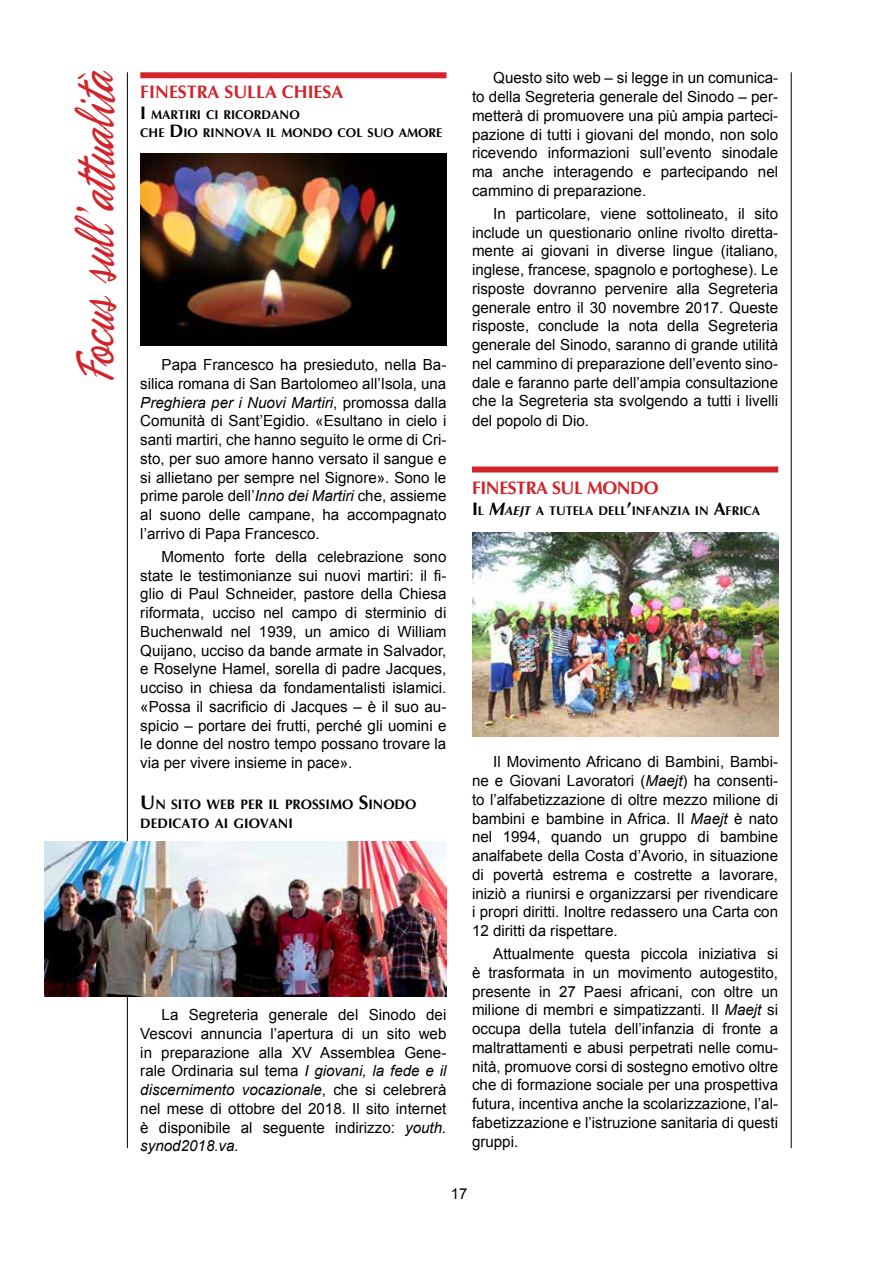
<style>
.page{position:relative;width:893px;height:1263px;background:#fff}
.page>*{position:absolute;margin:0;border:0;box-sizing:border-box;transform-origin:0 0}
.t1{font:57px "Phoenix Script FLF";color:#d2232a;scale:.7 1}
.t2{font:700 18px "Optima";color:#d2232a}
.t3{font:700 18px "Optima";letter-spacing:-.025em;color:#d2232a}
.t4{font:15.3px/18.8px "Arial";color:#000;text-align:justify}
.t5{font:15px "Arial";color:#000}
.t6{font:700 13.65px/19.5px "Optima";color:#000}
.t7{font:700 12.6px/17.2px "Optima";color:#000}
.s1{font-size:18px}
.s2{font-style:italic}
.s3{font-size:19.5px}
.s4{font-style:italic;font-size:18px}
</style>
<div class="page">
<hr style="left:791px;top:72px;width:1px;height:1076px;background:#000">
<hr style="left:127px;top:72px;width:1px;height:1076px;background:#000">
<div style="left:140px;top:72px;width:306px;height:6px;background:#d2232a"></div>
<div style="left:472px;top:466px;width:306px;height:6px;background:#d2232a"></div>
<img style="left:140px;top:153px;width:306px;height:193px">
<img style="left:45px;top:841px;width:401px;height:155px">
<img style="left:472px;top:532px;width:306px;height:204px">
<h1 class="t1" style="left:66px;top:383px;width:450px;rotate:-90deg">Focus sull’attualità</h1>
<p class="t2" style="left:140px;top:80px;width:204px">FINESTRA SULLA CHIESA</p>
<p class="t7" style="left:140px;top:107px;width:304px"><span class="s1">I</span> MARTIRI CI RICORDANO<br>CHE <span class="s1">D</span>IO RINNOVA IL MONDO COL SUO AMORE</p>
<p class="t4" style="left:140px;top:355px;width:308px;text-indent:21px">Papa Francesco ha presieduto, nella Ba&shy;silica romana di San Bartolomeo all’Isola, una <span class="s2">Preghiera per i Nuovi Martiri</span>, promossa dalla Comunità di Sant’Egidio. «Esultano in cielo i santi martiri, che hanno seguito le orme di Cri&shy;sto, per suo amore hanno versato il sangue e si allietano per sempre nel Signore». Sono le prime parole dell’<span class="s2">Inno dei Martiri</span> che, assieme al suono delle campane, ha accompagnato l’arrivo di Papa Francesco.</p>
<p class="t4" style="left:140px;top:547px;width:308px;text-indent:21px">Momento forte della celebrazione sono state le testimonianze sui nuovi martiri: il fi&shy;glio di Paul Schneider, pastore della Chiesa riformata, ucciso nel campo di sterminio di Buchenwald nel 1939, un amico di William Quijano, ucciso da bande armate in Salvador, e Roselyne Hamel, sorella di padre Jacques, ucciso in chiesa da fondamentalisti islamici. «Possa il sacrificio di Jacques – è il suo au&shy;spicio – portare dei frutti, perché gli uomini e le donne del nostro tempo possano trovare la via per vivere insieme in pace».</p>
<p class="t6" style="left:140px;top:795px;width:278px"><span class="s3">U</span>N SITO WEB PER IL PROSSI MO <span class="s3">S</span>INODO<br>DEDICATO AI GIOVANI</p>
<p class="t4" style="left:140px;top:1005px;width:308px;text-indent:21px">La Segreteria generale del Sinodo dei Vescovi annuncia l’apertura di un sito web in preparazione alla XV Assemblea Gene&shy;rale Ordinaria sul tema <span class="s2">I giovani, la fede e il discernimento vocazionale</span>, che si celebrerà nel mese di ottobre del 2018. Il sito internet è disponibile al seguente indirizzo: <span class="s2">youth. synod2018.va.</span></p>
<p class="t4" style="left:472px;top:69px;width:308px;text-indent:21px">Questo sito web – si legge in un comunica&shy;to della Segreteria generale del Sinodo – per&shy;metterà di promuovere una più ampia parteci&shy;pazione di tutti i giovani del mondo, non solo ricevendo informazioni sull’evento sinodale ma anche interagendo e partecipando nel cammino di preparazione.</p>
<p class="t4" style="left:472px;top:204px;width:308px;text-indent:21px">In particolare, viene sottolineato, il sito include un questionario online rivolto diretta&shy;mente ai giovani in diverse lingue (italiano, inglese, francese, spagnolo e portoghese). Le risposte dovranno pervenire alla Segreteria generale entro il 30 novembre 2017. Queste risposte, conclude la nota della Segreteria generale del Sinodo, saranno di grande utilità nel cammino di preparazione dell’evento sino&shy;dale e faranno parte dell’ampia consultazione che la Segreteria sta svolgendo a tutti i livelli del popolo di Dio.</p>
<p class="t3" style="left:472px;top:476px;width:188px">FINESTRA SUL MONDO</p>
<p class="t7" style="left:472px;top:502px;width:290px"><span class="s1">I</span>L <span class="s4">M</span><span class="s2">aejt</span> A TUTELA DELL<span class="s1">’</span>INFANZIA IN <span class="s1">A</span>FRICA</p>
<p class="t4" style="left:472px;top:752px;width:308px;text-indent:21px">Il Movimento Africano di Bambini, Bambi&shy;ne e Giovani Lavoratori (<span class="s2">Maejt</span>) ha consenti&shy;to l’alfabetizzazione di oltre mezzo milione di bambini e bambine in Africa. Il <span class="s2">Maejt</span> è nato nel 1994, quando un gruppo di bambine analfabete della Costa d’Avorio, in situazione di povertà estrema e costrette a lavorare, iniziò a riunirsi e organizzarsi per rivendicare i propri diritti. Inoltre redassero una Carta con 12 diritti da rispettare.</p>
<p class="t4" style="left:472px;top:944px;width:308px;text-indent:21px">Attualmente questa piccola iniziativa si è trasformata in un movimento autogestito, presente in 27 Paesi africani, con oltre un milione di membri e simpatizzanti. Il <span class="s2">Maejt</span> si occupa della tutela dell’infanzia di fronte a maltrattamenti e abusi perpetrati nelle comu&shy;nità, promuove corsi di sostegno emotivo oltre che di formazione sociale per una prospettiva futura, incentiva anche la scolarizzazione, l’al&shy;fabetizzazione e l’istruzione sanitaria di questi gruppi.</p>
<p class="t5" style="left:451px;top:1183px;width:18px">17</p>
</div>
